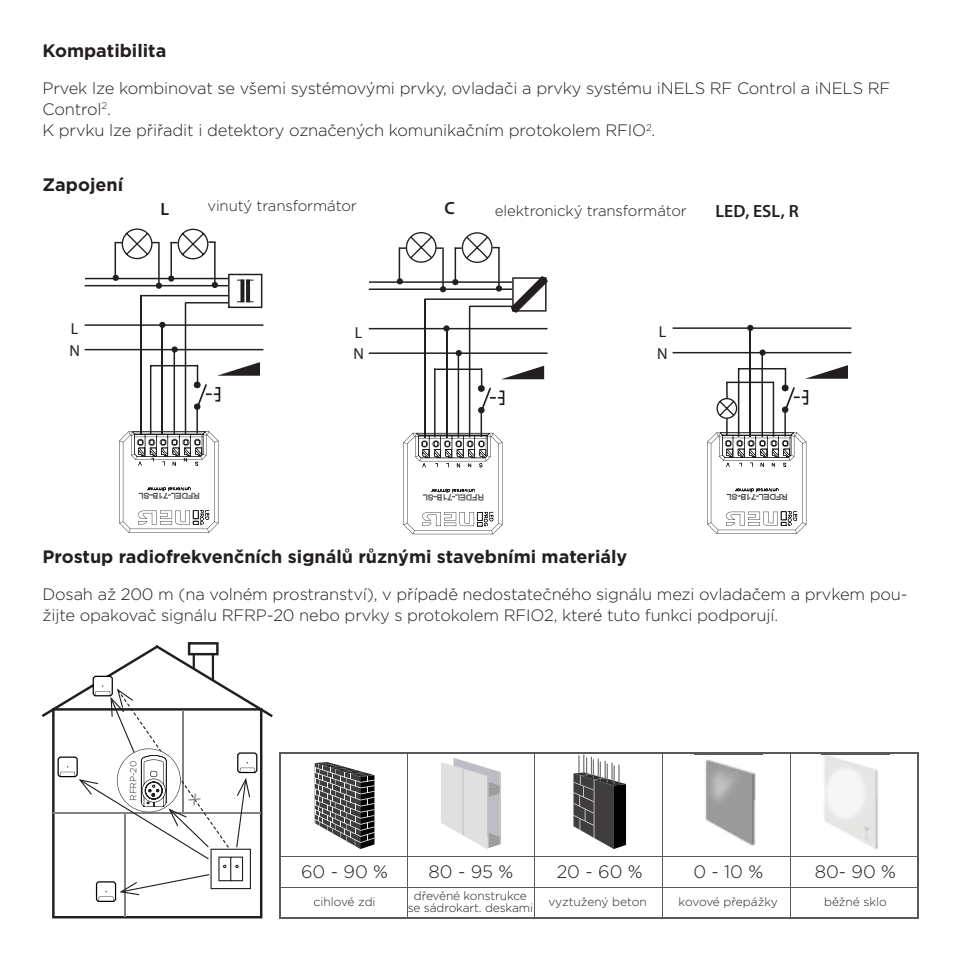
<style>
.page{position:relative;width:961px;height:961px;background:#fff}
.page>*{position:absolute;margin:0;border:0;box-sizing:border-box;transform-origin:0 0}
.t1{font:700 18px "Gotham";color:#231f20}
.t2{font:300 18px "Gotham";color:#231f20}
.t3{font:600 17.7px "Myriad Pro";color:#231f20}
.t4{font:300 16.5px/21px "Gotham";letter-spacing:-.01em;color:#231f20}
.t5{font:15.9px/21.9px "Myriad Pro";color:#231f20}
.t6{font:300 15px "Gotham";letter-spacing:-.01em;color:#231f20}
.t7{font:300 12px/12px "Gotham";letter-spacing:-.01em;color:#231f20;text-align:center}
.t8{font:300 9px "Gotham";letter-spacing:-.01em;color:#231f20}
</style>
<div class="page">
<svg style="left:573px;top:754px;width:53px;height:95px"></svg>
<svg style="left:315px;top:762px;width:60px;height:87px"></svg>
<svg style="left:441px;top:758px;width:60px;height:91px"></svg>
<hr style="left:463px;top:769px;width:1px;height:66px;background:#c0c4c9">
<hr style="left:662px;top:753px;width:256px;height:1px;background:#58595b">
<hr style="left:917px;top:754px;width:1px;height:163px;background:#58595b">
<hr style="left:662px;top:917px;width:256px;height:1px;background:#58595b">
<hr style="left:790px;top:754px;width:1px;height:102px;background:#58595b">
<hr style="left:662px;top:856px;width:128px;height:1px;background:#58595b">
<hr style="left:790px;top:856px;width:127px;height:1px;background:#58595b">
<hr style="left:790px;top:857px;width:1px;height:30px;background:#58595b">
<hr style="left:662px;top:887px;width:128px;height:1px;background:#58595b">
<hr style="left:790px;top:887px;width:127px;height:1px;background:#58595b">
<svg style="left:790px;top:888px;width:1px;height:29px"></svg>
<img style="left:694px;top:752px;width:69px;height:94px">
<img style="left:694px;top:753px;width:69px;height:1px">
<img style="left:822px;top:754px;width:67px;height:96px">
<svg style="left:881px;top:819px;width:8px;height:19px"></svg>
<svg style="left:52px;top:902px;width:210px;height:16px"></svg>
<hr style="left:124px;top:813px;width:1px;height:104px;background:#808285">
<hr style="left:279px;top:753px;width:128px;height:1px;background:#58595b">
<hr style="left:279px;top:754px;width:1px;height:103px;background:#58595b">
<hr style="left:407px;top:753px;width:256px;height:1px;background:#58595b">
<hr style="left:279px;top:857px;width:1px;height:60px;background:#58595b">
<hr style="left:279px;top:917px;width:384px;height:1px;background:#58595b">
<hr style="left:407px;top:754px;width:1px;height:102px;background:#58595b">
<hr style="left:534px;top:754px;width:1px;height:102px;background:#58595b">
<hr style="left:662px;top:754px;width:1px;height:102px;background:#58595b">
<hr style="left:280px;top:856px;width:255px;height:1px;background:#58595b">
<hr style="left:407px;top:857px;width:1px;height:30px;background:#58595b">
<hr style="left:535px;top:856px;width:128px;height:1px;background:#58595b">
<hr style="left:534px;top:857px;width:1px;height:30px;background:#58595b">
<hr style="left:662px;top:857px;width:1px;height:30px;background:#58595b">
<hr style="left:280px;top:887px;width:255px;height:1px;background:#58595b">
<svg style="left:407px;top:888px;width:1px;height:29px"></svg>
<hr style="left:535px;top:887px;width:128px;height:1px;background:#58595b">
<svg style="left:534px;top:888px;width:1px;height:29px"></svg>
<svg style="left:662px;top:888px;width:1px;height:29px"></svg>
<svg style="left:228px;top:274px;width:34px;height:3px"></svg>
<hr style="left:85px;top:349px;width:178px;height:1px;background:#231f20">
<hr style="left:85px;top:324px;width:178px;height:2px;background:#231f20">
<hr style="left:140px;top:295px;width:88px;height:1px;background:#231f20">
<hr style="left:85px;top:285px;width:143px;height:1px;background:#231f20">
<hr style="left:85px;top:278px;width:143px;height:1px;background:#231f20">
<svg style="left:112px;top:274px;width:7px;height:7px"></svg>
<hr style="left:214px;top:242px;width:2px;height:42px;background:#231f20">
<hr style="left:170px;top:242px;width:2px;height:35px;background:#231f20">
<hr style="left:158px;top:242px;width:2px;height:42px;background:#231f20">
<hr style="left:115px;top:242px;width:1px;height:35px;background:#231f20">
<hr style="left:140px;top:296px;width:2px;height:138px;background:#231f20">
<svg style="left:170px;top:228px;width:46px;height:32px"></svg>
<svg style="left:115px;top:228px;width:43px;height:32px"></svg>
<svg style="left:119px;top:431px;width:99px;height:102px"></svg>
<svg style="left:150px;top:277px;width:397px;height:157px"></svg>
<hr style="left:369px;top:352px;width:179px;height:2px;background:#231f20">
<hr style="left:369px;top:328px;width:179px;height:1px;background:#231f20">
<hr style="left:424px;top:298px;width:88px;height:2px;background:#231f20">
<hr style="left:369px;top:288px;width:143px;height:2px;background:#231f20">
<hr style="left:369px;top:281px;width:143px;height:2px;background:#231f20">
<hr style="left:469px;top:306px;width:43px;height:1px;background:#231f20">
<svg style="left:443px;top:325px;width:7px;height:7px"></svg>
<hr style="left:446px;top:328px;width:1px;height:109px;background:#231f20">
<svg style="left:396px;top:278px;width:7px;height:7px"></svg>
<svg style="left:440px;top:286px;width:6px;height:7px"></svg>
<svg style="left:452px;top:279px;width:7px;height:7px"></svg>
<svg style="left:496px;top:285px;width:6px;height:7px"></svg>
<svg style="left:455px;top:350px;width:7px;height:6px"></svg>
<hr style="left:458px;top:354px;width:1px;height:84px;background:#231f20">
<hr style="left:498px;top:248px;width:2px;height:41px;background:#231f20">
<hr style="left:455px;top:248px;width:1px;height:34px;background:#231f20">
<hr style="left:442px;top:247px;width:2px;height:42px;background:#231f20">
<hr style="left:399px;top:247px;width:1px;height:35px;background:#231f20">
<hr style="left:469px;top:306px;width:1px;height:131px;background:#231f20">
<hr style="left:424px;top:299px;width:2px;height:138px;background:#231f20">
<svg style="left:455px;top:232px;width:45px;height:32px"></svg>
<svg style="left:399px;top:232px;width:43px;height:32px"></svg>
<svg style="left:403px;top:366px;width:141px;height:168px"></svg>
<svg style="left:511px;top:276px;width:37px;height:37px"></svg>
<hr style="left:673px;top:352px;width:178px;height:1px;background:#231f20">
<hr style="left:673px;top:327px;width:178px;height:2px;background:#231f20">
<svg style="left:747px;top:325px;width:7px;height:6px"></svg>
<hr style="left:750px;top:328px;width:1px;height:109px;background:#231f20">
<svg style="left:759px;top:349px;width:7px;height:7px"></svg>
<hr style="left:761px;top:353px;width:2px;height:84px;background:#231f20">
<svg style="left:707px;top:365px;width:141px;height:169px"></svg>
<svg style="left:42px;top:642px;width:231px;height:260px"></svg>
<p class="t1" style="left:43px;top:43px;width:125px">Kompatibilita</p>
<p class="t4" style="left:43px;top:79px;width:849px">Prvek lze kombinovat se všemi systémovými prvky, ovladači a prvky systému iNELS RF Control a iNELS RF<br>Control<sup>2</sup>.<br>K prvku lze přiřadit i detektory označených komunikačním protokolem RFIO<sup>2</sup>.</p>
<p class="t1" style="left:43px;top:178px;width:82px">Zapojení</p>
<p class="t6" style="left:207px;top:199px;width:151px">vinutý transformátor</p>
<p class="t6" style="left:495px;top:204px;width:193px">elektronický transformátor</p>
<p class="t3" style="left:445px;top:202px;width:12px">C</p>
<p class="t3" style="left:161px;top:202px;width:10px">L</p>
<p class="t3" style="left:716px;top:204px;width:85px">LED, ESL, R</p>
<p class="t5" style="left:69px;top:319px;width:12px">L<br>N</p>
<p class="t5" style="left:353px;top:323px;width:12px">L<br>N</p>
<p class="t5" style="left:657px;top:322px;width:12px">L<br>N</p>
<p class="t1" style="left:43px;top:549px;width:586px">Prostup radiofrekvenčních signálů různými stavebními materiály</p>
<p class="t4" style="left:43px;top:585px;width:867px">Dosah až 200 m (na volném prostranství), v případě nedostatečného signálu mezi ovladačem a prvkem pou&shy;žijte opakovač signálu RFRP-20 nebo prvky s protokolem RFIO2, které tuto funkci podporují.</p>
<p class="t8" style="left:129px;top:801px;width:41px;rotate:-90deg">RFRP-20</p>
<p class="t2" style="left:301px;top:863px;width:89px">60 - 90 %</p>
<p class="t2" style="left:429px;top:863px;width:86px">80 - 95 %</p>
<p class="t2" style="left:557px;top:863px;width:88px">20 - 60 %</p>
<p class="t2" style="left:693px;top:863px;width:71px">0 - 10 %</p>
<p class="t2" style="left:815px;top:863px;width:83px">80- 90 %</p>
<p class="t7" style="left:314px;top:896px;width:64px">cihlové zdi</p>
<p class="t7" style="left:408px;top:890px;width:127px">dřevěné konstrukce se sádrokart. deskami</p>
<p class="t7" style="left:548px;top:896px;width:100px">vyztužený beton</p>
<p class="t7" style="left:679px;top:896px;width:101px">kovové přepážky</p>
<p class="t7" style="left:824px;top:896px;width:64px">běžné sklo</p>
</div>
